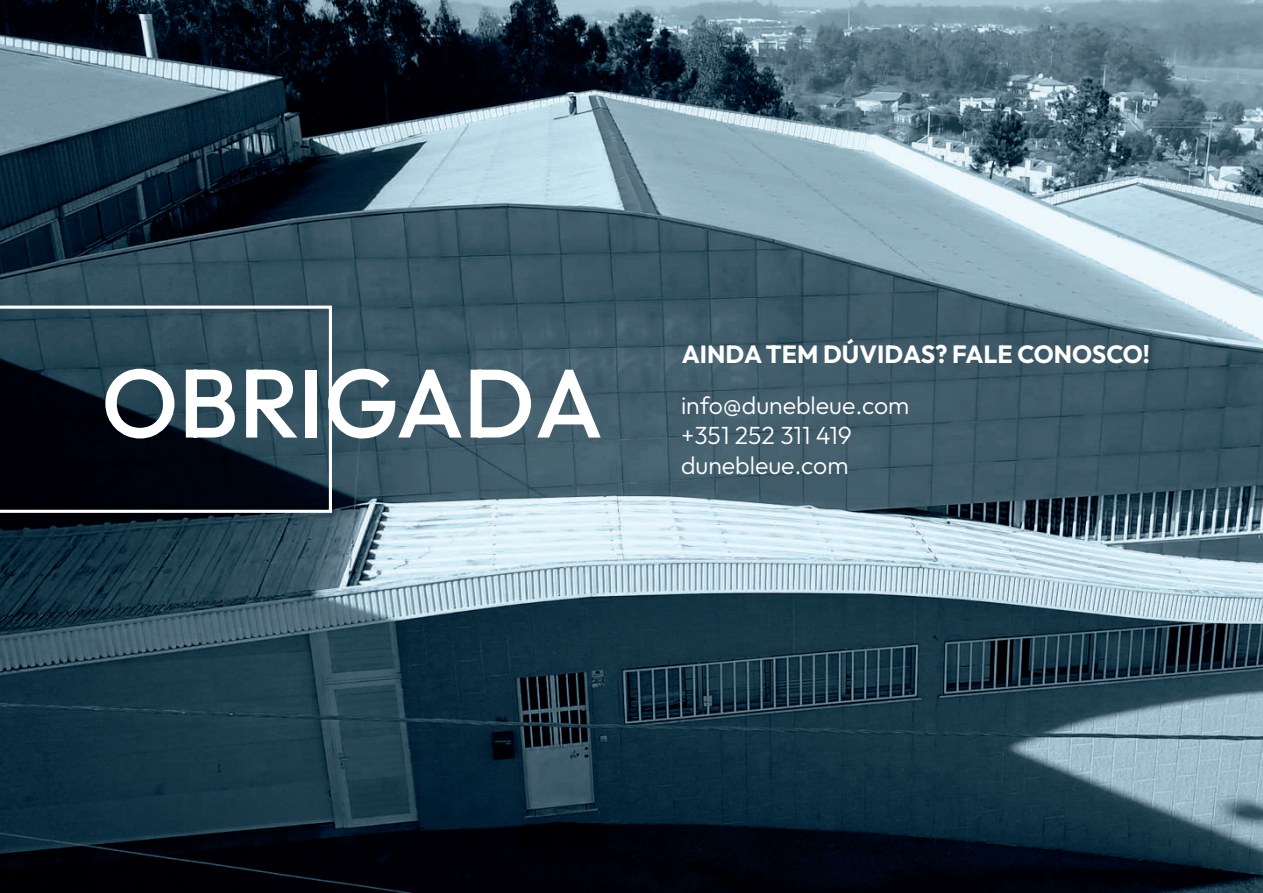
<style>
.page{position:relative;width:1263px;height:893px;background:#fff}
.page>*{position:absolute;margin:0;border:0;box-sizing:border-box;transform-origin:0 0}
.t1{font:500 96.9px "Outfit";color:#fff}
.t2{font:300 24.9px/29.8px "Outfit";color:#fff}
.t3{font:700 24.9px "Outfit";color:#fff}
</style>
<div class="page">
<img style="left:0;top:0;width:1263px;height:893px">
<svg style="left:0;top:306px;width:332px;height:207px;background:#21333e"></svg>
<h1 class="t1" style="left:101px;top:348px;width:503px">OBRIGADA</h1>
<p class="t3" style="left:682px;top:340px;width:470px">AINDA TEM DÚVIDAS? FALE CONOSCO!</p>
<p class="t2" style="left:681px;top:390px;width:230px">info@dunebleue.com +351 252 311 419 dunebleue.com</p>
</div>
